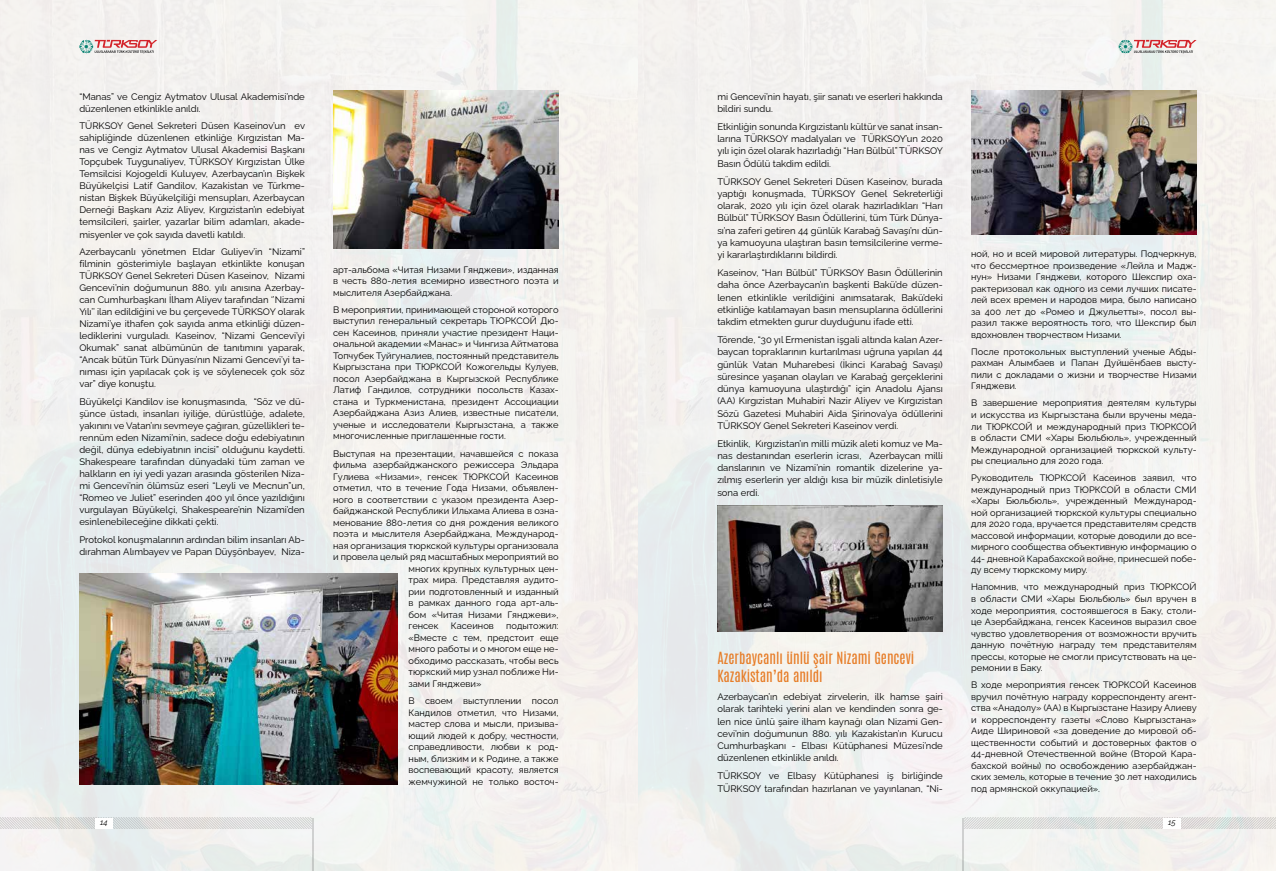
<style>
.page{position:relative;width:1276px;height:871px;background:#fff}
.page>*{position:absolute;margin:0;border:0;box-sizing:border-box;transform-origin:0 0}
.t1{font:14px/18.2px "Antonio";color:#e77d28}
.t2{font:9.5px/12px "Raleway";color:#000;text-align:justify}
.t3{font:9.3px/11.5px "Raleway";color:#000;text-align:justify}
.t4{font:italic 8px "Raleway";color:#000}
</style>
<div class="page">
<img style="left:0;top:0;width:1276px;height:870px">
<img style="left:333px;top:91px;width:225px;height:157px">
<img style="left:79px;top:573px;width:318px;height:211px">
<img style="left:717px;top:505px;width:226px;height:126px">
<img style="left:971px;top:91px;width:225px;height:143px">
<hr style="left:963px;top:817px;width:1px;height:53px;background:#000">
<svg style="left:964px;top:817px;width:312px;height:11px;background:#dddedc"></svg>
<div style="left:1163px;top:817px;width:17px;height:11px;background:#fff"></div>
<hr style="left:312px;top:817px;width:1px;height:53px;background:#000">
<svg style="left:0;top:817px;width:312px;height:11px;background:#dedddc"></svg>
<div style="left:95px;top:817px;width:18px;height:11px;background:#fff"></div>
<svg style="left:1118px;top:40px;width:78px;height:13px"></svg>
<svg style="left:79px;top:40px;width:78px;height:13px"></svg>
<p class="t2" style="left:79px;top:89px;width:227px">“Manas” ve Cengiz Aytmatov Ulusal Akademisi’nde düzenlenen etkinlikle anıldı.</p>
<p class="t2" style="left:79px;top:119px;width:227px">TÜRKSOY Genel Sekreteri Düsen Kaseinov’un ev sahipliğinde düzenlenen etkinliğe Kırgızistan Ma&shy;nas ve Cengiz Aytmatov Ulusal Akademisi Başkanı Topçubek Tuygunaliyev, TÜRKSOY Kırgızistan Ülke Temsilcisi Kojogeldi Kuluyev, Azerbaycan’ın Bişkek Büyükelçisi Latif Gandilov, Kazakistan ve Türkme&shy;nistan Bişkek Büyükelçiliği mensupları, Azerbaycan Derneği Başkanı Aziz Aliyev, Kırgızistan’ın edebiyat temsilcileri, şairler, yazarlar bilim adamları, akade&shy;misyenler ve çok sayıda davetli katıldı.</p>
<p class="t2" style="left:79px;top:245px;width:227px">Azerbaycanlı yönetmen Eldar Guliyev’in “Nizami” filminin gösterimiyle başlayan etkinlikte konuşan TÜRKSOY Genel Sekreteri Düsen Kaseinov, Nizami Gencevi’nin doğumunun 880. yılı anısına Azerbay&shy;can Cumhurbaşkanı İlham Aliyev tarafından ‘’Nizami Yılı’’ ilan edildiğini ve bu çerçevede TÜRKSOY olarak Nizami’ye ithafen çok sayıda anma etkinliği düzen&shy;lediklerini vurguladı. Kaseinov, “Nizami Gencevi’yi Okumak” sanat albümünün de tanıtımını yaparak, “Ancak bütün Türk Dünyası’nın Nizami Gencevi’yi ta&shy;nıması için yapılacak çok iş ve söylenecek çok söz var” diye konuştu.</p>
<p class="t2" style="left:79px;top:394px;width:227px">Büyükelçi Kandilov ise konuşmasında, “Söz ve dü&shy;şünce üstadı, insanları iyiliğe, dürüstlüğe, adalete, yakınını ve Vatan’ını sevmeye çağıran, güzellikleri te&shy;rennüm eden Nizami’nin, sadece doğu edebiyatının değil, dünya edebiyatının incisi” olduğunu kaydetti.<br>Shakespeare tarafından dünyadaki tüm zaman ve halkların en iyi yedi yazarı arasında gösterilen Niza&shy;mi Gencevi’nin ölümsüz eseri “Leyli ve Mecnun”un, “Romeo ve Juliet” eserinden 400 yıl önce yazıldığını vurgulayan Büyükelçi, Shakespeare’nin Nizami’den esinlenebileceğine dikkati çekti.</p>
<p class="t2" style="left:79px;top:532px;width:227px">Protokol konuşmalarının ardından bilim insanları Ab&shy;dırahman Alımbayev ve Papan Düyşönbayev, Niza-</p>
<p class="t3" style="left:333px;top:262px;width:227px">арт-альбома «Читая Низами Гянджеви», изданная в честь 880-летия всемирно известного поэта и мыслителя Азербайджана.</p>
<p class="t3" style="left:333px;top:302px;width:227px">В мероприятии, принимающей стороной которого выступил генеральный секретарь ТЮРКСОЙ Дю&shy;сен Касеинов, приняли участие президент Наци&shy;ональной академии «Манас» и Чингиза Айтматова Топчубек Туйгуналиев, постоянный представитель Кыргызстана при ТЮРКСОЙ Кожогельды Кулуев, посол Азербайджана в Кыргызской Республике Латиф Гандилов, сотрудники посольств Казах&shy;стана и Туркменистана, президент Ассоциации Азербайджана Азиз Алиев, известные писатели, ученые и исследователи Кыргызстана, а также многочисленные приглашенные гости.</p>
<p class="t3" style="left:333px;top:446px;width:227px">Выступая на презентации, начавшейся с показа</p>
<p class="t3" style="left:333px;top:458px;width:227px">фильма азербайджанского режиссера Эльдара</p>
<p class="t3" style="left:333px;top:469px;width:227px">Гулиева «Низами», генсек ТЮРКСОЙ Касеинов</p>
<p class="t3" style="left:333px;top:481px;width:227px">отметил, что в течение Года Низами, объявлен-</p>
<p class="t3" style="left:333px;top:492px;width:227px">ного в соответствии с указом президента Азер-</p>
<p class="t3" style="left:333px;top:504px;width:227px">байджанской Республики Ильхама Алиева в озна-</p>
<p class="t3" style="left:333px;top:515px;width:227px">менование 880-летия со дня рождения великого</p>
<p class="t3" style="left:333px;top:527px;width:227px">поэта и мыслителя Азербайджана, Международ-</p>
<p class="t3" style="left:333px;top:538px;width:227px">ная организация тюркской культуры организовала</p>
<p class="t3" style="left:333px;top:550px;width:227px">и провела целый ряд масштабных мероприятий во</p>
<p class="t3" style="left:408px;top:561px;width:151px">многих крупных культурных цен-</p>
<p class="t3" style="left:408px;top:573px;width:151px">трах мира. Представляя аудито-</p>
<p class="t3" style="left:408px;top:584px;width:151px">рии подготовленный и изданный</p>
<p class="t3" style="left:408px;top:596px;width:151px">в рамках данного года арт-аль-</p>
<p class="t3" style="left:408px;top:607px;width:151px">бом «Читая Низами Гянджеви»,</p>
<p class="t3" style="left:408px;top:619px;width:32px">генсек</p>
<p class="t3" style="left:451px;top:619px;width:44px">Касеинов</p>
<p class="t3" style="left:408px;top:619px;width:151px;text-indent:98px">подытожил: «Вместе с тем, предстоит еще много работы и о многом еще не&shy;обходимо рассказать, чтобы весь тюркский мир узнал поближе Ни&shy;зами Гянджеви»</p>
<p class="t3" style="left:408px;top:693px;width:151px">В своем выступлении посол Кандилов отметил, что Низами, мастер слова и мысли, призыва&shy;ющий людей к добру, честности, справедливости, любви к род&shy;ным, близким и к Родине, а также воспевающий красоту, является жемчужиной не только восточ-</p>
<p class="t2" style="left:717px;top:89px;width:227px">mi Gencevi’nin hayatı, şiir sanatı ve eserleri hakkında bildiri sundu.</p>
<p class="t2" style="left:717px;top:119px;width:227px">Etkinliğin sonunda Kırgızistanlı kültür ve sanat insan&shy;larına TÜRKSOY madalyaları ve TÜRKSOY’un 2020 yılı için özel olarak hazırladığı “Harı Bülbül” TÜRKSOY Basın Ödülü takdim edildi.</p>
<p class="t2" style="left:717px;top:174px;width:227px">TÜRKSOY Genel Sekreteri Düsen Kaseinov, burada yaptığı konuşmada, TÜRKSOY Genel Sekreterliği olarak, 2020 yılı için özel olarak hazırladıkları “Harı Bülbül” TÜRKSOY Basın Ödüllerini, tüm Türk Dünya&shy;sı’na zaferi getiren 44 günlük Karabağ Savaşı’nı dün&shy;ya kamuoyuna ulaştıran basın temsilcilerine verme&shy;yi kararlaştırdıklarını bildirdi.</p>
<p class="t2" style="left:717px;top:265px;width:227px">Kaseinov, “Harı Bülbül” TÜRKSOY Basın Ödüllerinin daha önce Azerbaycan’ın başkenti Bakü’de düzen&shy;lenen etkinlikle verildiğini anımsatarak, Bakü’deki etkinliğe katılamayan basın mensuplarına ödüllerini takdim etmekten gurur duyduğunu ifade etti.</p>
<p class="t2" style="left:717px;top:332px;width:227px">Törende, “30 yıl Ermenistan işgali altında kalan Azer&shy;baycan topraklarının kurtarılması uğruna yapılan 44 günlük Vatan Muharebesi (İkinci Karabağ Savaşı) süresince yaşanan olayları ve Karabağ gerçeklerini dünya kamuoyuna ulaştırdığı” için Anadolu Ajansı (AA) Kırgızistan Muhabiri Nazir Aliyev ve Kırgızistan Sözü Gazetesi Muhabiri Aida Şirinova’ya ödüllerini TÜRKSOY Genel Sekreteri Kaseinov verdi.</p>
<p class="t2" style="left:717px;top:436px;width:227px">Etkinlik, Kırgızistan’ın milli müzik aleti komuz ve Ma&shy;nas destanından eserlerin icrası, Azerbaycan milli danslarının ve Nizami’nin romantik dizelerine ya&shy;zılmış eserlerin yer aldığı kısa bir müzik dinletisiyle sona erdi.</p>
<h1 class="t1" style="left:717px;top:648px;width:198px">Azerbaycanlı ünlü şair Nizami Gencevi<br>Kazakistan’da anıldı</h1>
<p class="t2" style="left:717px;top:689px;width:227px">Azerbaycan’ın edebiyat zirvelerin, ilk hamse şairi olarak tarihteki yerini alan ve kendinden sonra ge&shy;len nice ünlü şaire ilham kaynağı olan Nizami Gen&shy;cevi’nin doğumunun 880. yılı Kazakistan’ın Kurucu Cumhurbaşkanı - Elbası Kütüphanesi Müzesi’nde düzenlenen etkinlikle anıldı.</p>
<p class="t2" style="left:717px;top:768px;width:227px">TÜRKSOY ve Elbasy Kütüphanesi iş birliğinde<br>TÜRKSOY tarafından hazırlanan ve yayınlanan, “Ni-</p>
<p class="t3" style="left:971px;top:247px;width:227px">ной, но и всей мировой литературы. Подчеркнув, что бессмертное произведение «Лейла и Мадж&shy;нун» Низами Гянджеви, которого Шекспир оха&shy;рактеризовал как одного из семи лучших писате&shy;лей всех времен и народов мира, было написано за 400 лет до «Ромео и Джульетты», посол вы&shy;разил также вероятность того, что Шекспир был вдохновлен творчеством Низами.</p>
<p class="t3" style="left:971px;top:344px;width:227px">После протокольных выступлений ученые Абды&shy;рахман Алымбаев и Папан Дуйшёнбаев высту&shy;пили с докладами о жизни и творчестве Низами Гянджеви.</p>
<p class="t3" style="left:971px;top:396px;width:227px">В завершение мероприятия деятелям культуры и искусства из Кыргызстана были вручены меда&shy;ли ТЮРКСОЙ и международный приз ТЮРКСОЙ в области СМИ «Хары Бюльбюль», учрежденный Международной организацией тюркской культу&shy;ры специально для 2020 года.</p>
<p class="t3" style="left:971px;top:471px;width:227px">Руководитель ТЮРКСОЙ Касеинов заявил, что международный приз ТЮРКСОЙ в области СМИ «Хары Бюльбюль», учрежденный Международ&shy;ной организацией тюркской культуры специально для 2020 года, вручается представителям средств массовой информации, которые доводили до все&shy;мирного сообщества объективную информацию о 44- дневной Карабахской войне, принесшей побе&shy;ду всему тюркскому миру.</p>
<p class="t3" style="left:971px;top:580px;width:227px">Напомнив, что международный приз ТЮРКСОЙ в области СМИ «Хары Бюльбюль» был вручен в ходе мероприятия, состоявшегося в Баку, столи&shy;це Азербайджана, генсек Касеинов выразил свое чувство удовлетворения от возможности вручить данную почётную награду тем представителям прессы, которые не смогли присутствовать на це&shy;ремонии в Баку.</p>
<p class="t3" style="left:971px;top:678px;width:227px">В ходе мероприятия генсек ТЮРКСОЙ Касеинов вручил почётную награду корреспонденту агент&shy;ства «Анадолу» (АА) в Кыргызстане Назиру Алиеву и корреспонденту газеты «Слово Кыргызстана» Аиде Шириновой «за доведение до мировой об&shy;щественности событий и достоверных фактов о 44-дневной Отечественной войне (Второй Кара&shy;бахской войны) по освобождению азербайджан&shy;ских земель, которые в течение 30 лет находились под армянской оккупацией».</p>
<p class="t4" style="left:100px;top:817px;width:9px">14</p>
<p class="t4" style="left:1168px;top:817px;width:9px">15</p>
</div>
